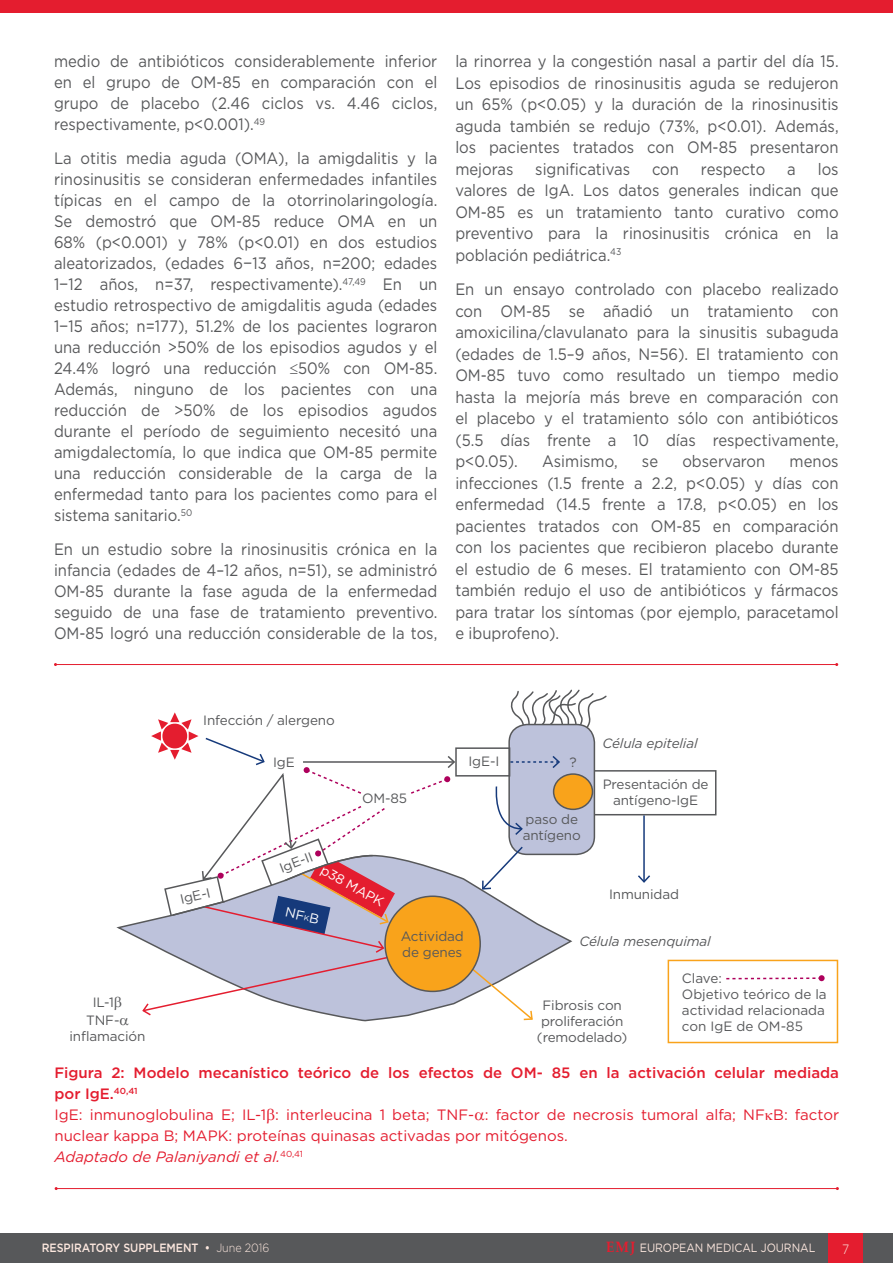
<style>
.page{position:relative;width:893px;height:1263px;background:#fff}
.page>*{position:absolute;margin:0;border:0;box-sizing:border-box;transform-origin:0 0}
._10__Main_text{font:16.5px/21.5px "Gotham";color:#57585a;text-align:justify;scale:.9 1}
.t1{font:15px/21px "Gotham";color:#e41d2f}
.t2{font:500 15px/21px "Gotham";color:#e41d2f}
.t3{font:italic 15px "Gotham";color:#e41d2f}
.t4{font:13.5px/16.2px "Gotham";letter-spacing:-.01em;color:#57585a}
.t5{font:italic 13.5px "Gotham";letter-spacing:-.01em;color:#57585a}
.t6{font:13.5px "Gotham";color:#fff}
.t7{font:300 13.5px "Gotham";color:#fce7de;scale:.9 1}
.t8{font:500 12px "Gotham";letter-spacing:-.005em;color:#fce7de;scale:.9 1}
.t9{font:12px "Gotham";letter-spacing:-.005em;color:#fce7de;scale:.9 1}
.s1{font-weight:300}
.s2{font-family:"Palatino Linotype";font-weight:700;font-size:15px;color:#e41d2f}
</style>
<div class="page">
<div style="left:0;top:1233px;width:893px;height:30px;background:#57585a"></div>
<div style="left:829px;top:1233px;width:34px;height:30px;background:#e41d2f"></div>
<div style="left:0;top:0;width:893px;height:12px;background:#e41d2f"></div>
<hr style="left:56px;top:1188px;width:781px;height:1px;background:#e41d2f">
<svg style="left:117px;top:855px;width:457px;height:167px"></svg>
<div style="left:580px;top:770px;width:136px;height:45px;border:2px solid #57585a"></div>
<svg style="left:509px;top:689px;width:98px;height:49px"></svg>
<div style="left:509px;top:724px;width:85px;height:130px;background:#bdc2db;border-radius:18px"></div>
<div style="left:508px;top:724px;width:87px;height:131px;border:2px solid #57585a;border-radius:18px"></div>
<hr style="left:55px;top:664px;width:782px;height:1px;background:#e41d2f">
<hr style="left:643px;top:815px;width:2px;height:67px;background:#163a7b">
<svg style="left:638px;top:874px;width:12px;height:9px"></svg>
<svg style="left:510px;top:754px;width:50px;height:16px"></svg>
<hr style="left:303px;top:761px;width:151px;height:2px;background:#57585a">
<svg style="left:446px;top:756px;width:9px;height:12px"></svg>
<svg style="left:495px;top:785px;width:28px;height:51px"></svg>
<div style="left:554px;top:774px;width:38px;height:35px;background:#f9a31b;border-radius:50%"></div>
<div style="left:553px;top:773px;width:40px;height:37px;border:2px solid #57585a;border-radius:50%"></div>
<div style="left:455px;top:747px;width:55px;height:29px;border:2px solid #57585a"></div>
<svg style="left:481px;top:845px;width:43px;height:46px"></svg>
<div style="left:668px;top:960px;width:170px;height:83px;border:2px solid #f9a31b"></div>
<svg style="left:726px;top:975px;width:99px;height:6px"></svg>
<svg style="left:411px;top:776px;width:39px;height:18px"></svg>
<svg style="left:462px;top:960px;width:72px;height:61px"></svg>
<div style="left:385px;top:896px;width:95px;height:95px;background:#f9a31b;border-radius:50%"></div>
<div style="left:384px;top:895px;width:97px;height:97px;border:2px solid #57585a;border-radius:50%"></div>
<svg style="left:117px;top:996px;width:5px;height:14px"></svg>
<svg style="left:120px;top:1017px;width:8px;height:5px"></svg>
<svg style="left:141px;top:712px;width:254px;height:305px"></svg>
<p class="_10__Main_text" style="left:54px;top:51px;width:427px;line-height:21px">medio de antibióticos considerablemente inferior en el grupo de OM-85 en comparación con el grupo de placebo (2.46 ciclos vs. 4.46 ciclos, respectivamente, p&lt;0.001).<sup>49</sup></p>
<p class="_10__Main_text" style="left:54px;top:147px;width:427px;line-height:21px">La otitis media aguda (OMA), la amigdalitis y la rinosinusitis se consideran enfermedades infantiles típicas en el campo de la otorrinolaringología.<br>Se demostró que OM-85 reduce OMA en un 68% (p&lt;0.001) y 78% (p&lt;0.01) en dos estudios aleatorizados, (edades 6−13 años, n=200; edades 1−12 años, n=37, respectivamente).<sup>47,49</sup> En un estudio retrospectivo de amigdalitis aguda (edades 1−15 años; n=177), 51.2% de los pacientes lograron una reducción &gt;50% de los episodios agudos y el 24.4% logró una reducción ≤50% con OM-85.<br>Además, ninguno de los pacientes con una reducción de &gt;50% de los episodios agudos durante el período de seguimiento necesitó una amigdalectomía, lo que indica que OM-85 permite una reducción considerable de la carga de la enfermedad tanto para los pacientes como para el sistema sanitario.<sup>50</sup></p>
<p class="_10__Main_text" style="left:54px;top:538px;width:427px;line-height:21px">En un estudio sobre la rinosinusitis crónica en la infancia (edades de 4–12 años, n=51), se administró OM-85 durante la fase aguda de la enfermedad seguido de una fase de tratamiento preventivo.<br>OM-85 logró una reducción considerable de la tos,</p>
<p class="_10__Main_text" style="left:455px;top:50px;width:427px">la rinorrea y la congestión nasal a partir del día 15.<br>Los episodios de rinosinusitis aguda se redujeron un 65% (p&lt;0.05) y la duración de la rinosinusitis aguda también se redujo (73%, p&lt;0.01). Además, los pacientes tratados con OM-85 presentaron mejoras</p>
<p class="_10__Main_text" style="left:535px;top:158px;width:107px">significativas</p>
<p class="_10__Main_text" style="left:652px;top:158px;width:31px">con</p>
<p class="_10__Main_text" style="left:701px;top:158px;width:73px">respecto</p>
<p class="_10__Main_text" style="left:787px;top:158px;width:11px">a</p>
<p class="_10__Main_text" style="left:455px;top:158px;width:427px;text-indent:362px">los valores de IgA. Los datos generales indican que OM-85 es un tratamiento tanto curativo como preventivo para la rinosinusitis crónica en la población pediátrica.<sup>43</sup></p>
<p class="_10__Main_text" style="left:455px;top:278px;width:427px">En un ensayo controlado con placebo realizado con OM-85 se añadió un tratamiento con amoxicilina/clavulanato para la sinusitis subaguda (edades de 1.5–9 años, N=56). El tratamiento con OM-85 tuvo como resultado un tiempo medio hasta la mejoría más breve en comparación con el placebo y el tratamiento sólo con antibióticos (5.5 días frente a 10 días respectivamente, p&lt;0.05).</p>
<p class="_10__Main_text" style="left:542px;top:450px;width:85px">Asimismo,</p>
<p class="_10__Main_text" style="left:642px;top:450px;width:19px">se</p>
<p class="_10__Main_text" style="left:682px;top:450px;width:94px">observaron</p>
<p class="_10__Main_text" style="left:455px;top:450px;width:427px;text-indent:334px">menos infecciones (1.5 frente a 2.2, p&lt;0.05) y días con enfermedad (14.5 frente a 17.8, p&lt;0.05) en los pacientes tratados con OM-85 en comparación con los pacientes que recibieron placebo durante el estudio de 6 meses. El tratamiento con OM-85 también redujo el uso de antibióticos y fármacos para tratar los síntomas (por ejemplo, paracetamol e ibuprofeno).</p>
<p class="t4" style="left:203px;top:711px;width:133px">Infección / alergeno</p>
<p class="t5" style="left:602px;top:735px;width:97px">Célula epitelial</p>
<p class="t4" style="left:178px;top:891px;width:32px;rotate:-13deg">IgE-I</p>
<p class="t4" style="left:93px;top:993px;width:23px">IL-1</p>
<p class="t4" style="left:86px;top:1011px;width:35px">TNF-</p>
<p class="t4" style="left:70px;top:1028px;width:77px">inflamación</p>
<p class="t4" style="left:468px;top:753px;width:32px">IgE-I</p>
<p class="t4" style="left:273px;top:754px;width:23px">IgE</p>
<p class="t4" style="left:569px;top:754px;width:9px">?</p>
<p class="t4" style="left:362px;top:790px;width:46px">OM-85</p>
<p class="t4" style="left:277px;top:860px;width:36px;rotate:-21deg">IgE-II</p>
<p class="t6" style="left:326px;top:861px;width:71px;rotate:29deg">p38 MAPK</p>
<p class="t4" style="left:523px;top:811px;width:60px">paso de antígeno</p>
<p class="t4" style="left:603px;top:776px;width:107px;text-align:center">Presentación de antígeno-IgE</p>
<p class="t4" style="left:609px;top:886px;width:71px">Inmunidad</p>
<p class="t4" style="left:401px;top:928px;width:65px">Actividad de genes</p>
<p class="t5" style="left:579px;top:932px;width:133px">Célula mesenquimal</p>
<p class="t4" style="left:682px;top:969px;width:42px">Clave:</p>
<p class="t4" style="left:682px;top:985px;width:146px">Objetivo teórico de la actividad relacionada con IgE de OM-85</p>
<p class="t4" style="left:537px;top:996px;width:92px;text-align:center">Fibrosis con proliferación (remodelado)</p>
<p class="t2" style="left:54px;top:1062px;width:786px">Figura 2: Modelo mecanístico teórico de los efectos de OM- 85 en la activación celular mediada por IgE.<sup>40,41</sup></p>
<p class="t1" style="left:54px;top:1104px;width:786px">IgE: inmunoglobulina E; IL-1 : interleucina 1 beta; TNF- : factor de necrosis tumoral alfa; NF B: factor nuclear kappa B; MAPK: proteínas quinasas activadas por mitógenos.</p>
<p class="t3" style="left:54px;top:1147px;width:250px">Adaptado de Palaniyandi et al.<sup>40,41</sup></p>
<p class="t8" style="left:42px;top:1240px;width:254px">RESPIRATORY SUPPLEMENT • <span class="s1">June 2016</span></p>
<p class="t9" style="left:606px;top:1240px;width:234px"><span class="s2">EMJ</span> EUROPEAN MEDICAL JOURNAL</p>
<p class="t7" style="left:842px;top:1240px;width:9px">7</p>
</div>
